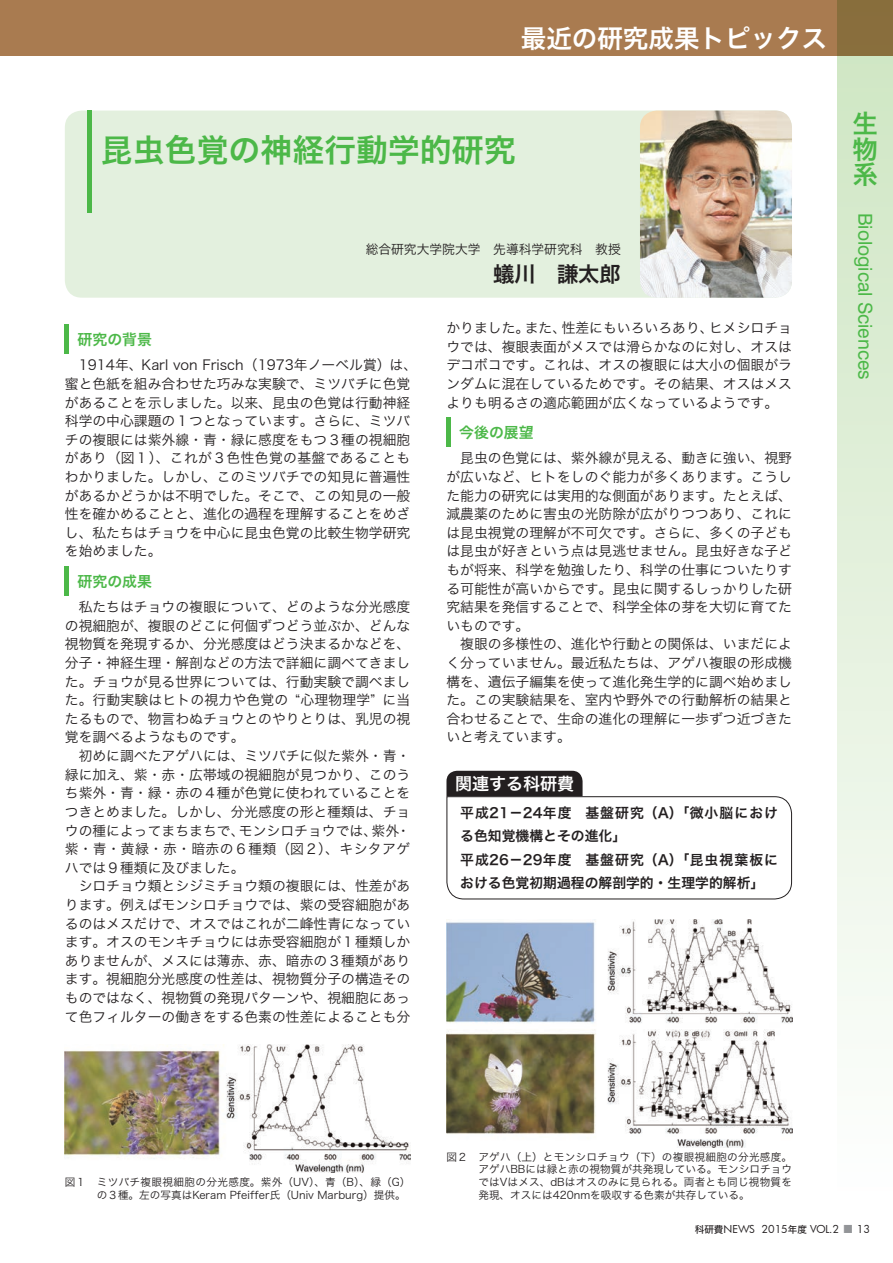
<style>
.page{position:relative;width:893px;height:1263px;background:#fff}
.page>*{position:absolute;margin:0;border:0;box-sizing:border-box;transform-origin:0 0}
.t1{font:31.95px "Hira Kaku Std N W6";color:#4cb848}
.t2{font:25.5px "Hira Kaku Std N W6";color:#fff}
.t3{font:25.5px/25.5px "Hira Kaku Std N W6";color:#4cb848;text-align:justify}
.t4{font:21.3px "Hira Kaku Std N W6";color:#231f20}
.t5{font:19.2px "Swiss 721 BT";color:#4cb848}
.t6{font:16.95px "Hira Kaku Std N W6";color:#fff}
.t7{font:14.85px "Hira Kaku Std N W6";color:#4cb848}
.t8{font:13.8px/18.6px "Hira Kaku Std N W3";color:#231f20}
.t9{font:13.8px/23.4px "Hira Kaku Std N W6";color:#231f20}
.t10{font:12.75px "Hira Kaku Std N W3";color:#231f20}
.t11{font:10.65px/12.8px "Hira Kaku Std N W3";color:#231f20;text-align:justify}
.t12{font:10.65px "Futura";color:#231f20}
.s1{font-family:"Hira Kaku Std N W5";font-size:9.6px}
.s2{font-family:"Hira Kaku Std N W5";color:#939598}
</style>
<div class="page">
<div style="left:65px;top:111px;width:727px;height:187px;background:#e3f0de;border-radius:17px"></div>
<hr style="left:65px;top:324px;width:4px;height:30px;background:#4cb848">
<hr style="left:65px;top:566px;width:4px;height:30px;background:#4cb848">
<div style="left:446px;top:417px;width:5px;height:30px;background:#4cb848"></div>
<hr style="left:87px;top:111px;width:4px;height:102px;background:#4cb848">
<img style="left:640px;top:111px;width:152px;height:187px">
<svg style="left:446px;top:771px;width:346px;height:129px"></svg>
<img style="left:446px;top:920px;width:346px;height:227px">
<img style="left:65px;top:1044px;width:345px;height:128px">
<div style="left:838px;top:0;width:55px;height:1200px;background:linear-gradient(to bottom,#cde5c0,#fdfefd)"></div>
<div style="left:0;top:0;width:893px;height:55px;background:#a97b50"></div>
<p class="t2" style="left:521px;top:19px;width:308px">最近の研究成果トピックス</p>
<p class="t1" style="left:101px;top:125px;width:416px">昆虫色覚の神経行動学的研究</p>
<p class="t10" style="left:366px;top:239px;width:257px">総合研究大学院大学　先導科学研究科　教授</p>
<p class="t4" style="left:493px;top:258px;width:129px">蟻川　謙太郎</p>
<p class="t7" style="left:78px;top:328px;width:76px">研究の背景</p>
<p class="t8" style="left:65px;top:356px;width:354px">　1914年、Karl von Frisch（1973年ノーベル賞）は、蜜と色紙を組み合わせた巧みな実験で、ミツバチに色覚があることを示しました。以来、昆虫の色覚は行動神経科学の中心課題の１つとなっています。さらに、ミツバチの複眼には紫外線・青・緑に感度をもつ３種の視細胞があり（図１）、これが３色性色覚の基盤であることもわかりました。しかし、このミツバチでの知見に普遍性があるかどうかは不明でした。そこで、この知見の一般性を確かめることと、進化の過程を理解することをめざし、私たちはチョウを中心に昆虫色覚の比較生物学研究を始めました。</p>
<p class="t7" style="left:78px;top:570px;width:76px">研究の成果</p>
<p class="t8" style="left:65px;top:598px;width:347px">　私たちはチョウの複眼について、どのような分光感度の視細胞が、複眼のどこに何個ずつどう並ぶか、どんな視物質を発現するか、分光感度はどう決まるかなどを、分子・神経生理・解剖などの方法で詳細に調べてきました。チョウが見る世界については、行動実験で調べました。行動実験はヒトの視力や色覚の “心理物理学” に当たるもので、物言わぬチョウとのやりとりは、乳児の視覚を調べるようなものです。<br>　初めに調べたアゲハには、ミツバチに似た紫外・青・緑に加え、紫・赤・広帯域の視細胞が見つかり、このうち紫外・青・緑・赤の４種が色覚に使われていることをつきとめました。しかし、分光感度の形と種類は、チョウの種によってまちまちで、モンシロチョウでは、紫外・紫・青・黄緑・赤・暗赤の６種類（図２）、キシタアゲハでは９種類に及びました。<br>　シロチョウ類とシジミチョウ類の複眼には、性差があります。例えばモンシロチョウでは、紫の受容細胞があるのはメスだけで、オスではこれが二峰性青になっています。オスのモンキチョウには赤受容細胞が１種類しかありませんが、メスには薄赤、赤、暗赤の３種類があります。視細胞分光感度の性差は、視物質分子の構造そのものではなく、視物質の発現パターンや、視細胞にあって色フィルターの働きをする色素の性差によることも分</p>
<p class="t8" style="left:446px;top:318px;width:347px;text-align:justify">かりました。また、性差にもいろいろあり、ヒメシロチョウでは、複眼表面がメスでは滑らかなのに対し、オスはデコボコです。これは、オスの複眼には大小の個眼がランダムに混在しているためです。その結果、オスはメスよりも明るさの適応範囲が広くなっているようです。</p>
<p class="t7" style="left:459px;top:421px;width:76px">今後の展望</p>
<p class="t8" style="left:446px;top:449px;width:347px">　昆虫の色覚には、紫外線が見える、動きに強い、視野が広いなど、ヒトをしのぐ能力が多くあります。こうした能力の研究には実用的な側面があります。たとえば、減農薬のために害虫の光防除が広がりつつあり、これには昆虫視覚の理解が不可欠です。さらに、多くの子どもは昆虫が好きという点は見逃せません。昆虫好きな子どもが将来、科学を勉強したり、科学の仕事についたりする可能性が高いからです。昆虫に関するしっかりした研究結果を発信することで、科学全体の芽を大切に育てたいものです。<br>　複眼の多様性の、進化や行動との関係は、いまだによく分っていません。最近私たちは、アゲハ複眼の形成機構を、遺伝子編集を使って進化発生学的に調べ始めました。この実験結果を、室内や野外での行動解析の結果と合わせることで、生命の進化の理解に一歩ずつ近づきたいと考えています。</p>
<p class="t6" style="left:455px;top:770px;width:121px">関連する科研費</p>
<p class="t9" style="left:460px;top:801px;width:319px">平成21－24年度　基盤研究（A）「微小脳における色知覚機構とその進化」<br>平成26－29年度　基盤研究（A）「昆虫視葉板における色覚初期過程の解剖学的・生理学的解析」</p>
<h2 class="t3" style="left:853px;top:111px;width:26px">生物系</h2>
<h3 class="t5" style="left:877px;top:213px;width:169px;rotate:90deg">Biological Sciences</h3>
<p class="t11" style="left:97px;top:1176px;width:315px;text-indent:-32px">図１　ミツバチ複眼視細胞の分光感度。紫外（UV）、青（B）、緑（G）の３種。左の写真はKeram Pfeiffer氏（Univ Marburg）提供。</p>
<p class="t11" style="left:478px;top:1150px;width:315px;text-indent:-32px">図２　アゲハ（上）とモンシロチョウ（下）の複眼視細胞の分光感度。アゲハBBには緑と赤の視物質が共発現している。モンシロチョウではVはメス、dBはオスのみに見られる。両者とも同じ視物質を発現、オスには420nmを吸収する色素が共存している。</p>
<p class="t12" style="left:695px;top:1222px;width:177px"><span class="s1">科研費</span>NEWS 2015<span class="s1">年度</span> VOL.2 <span class="s2">■</span> 13</p>
</div>
